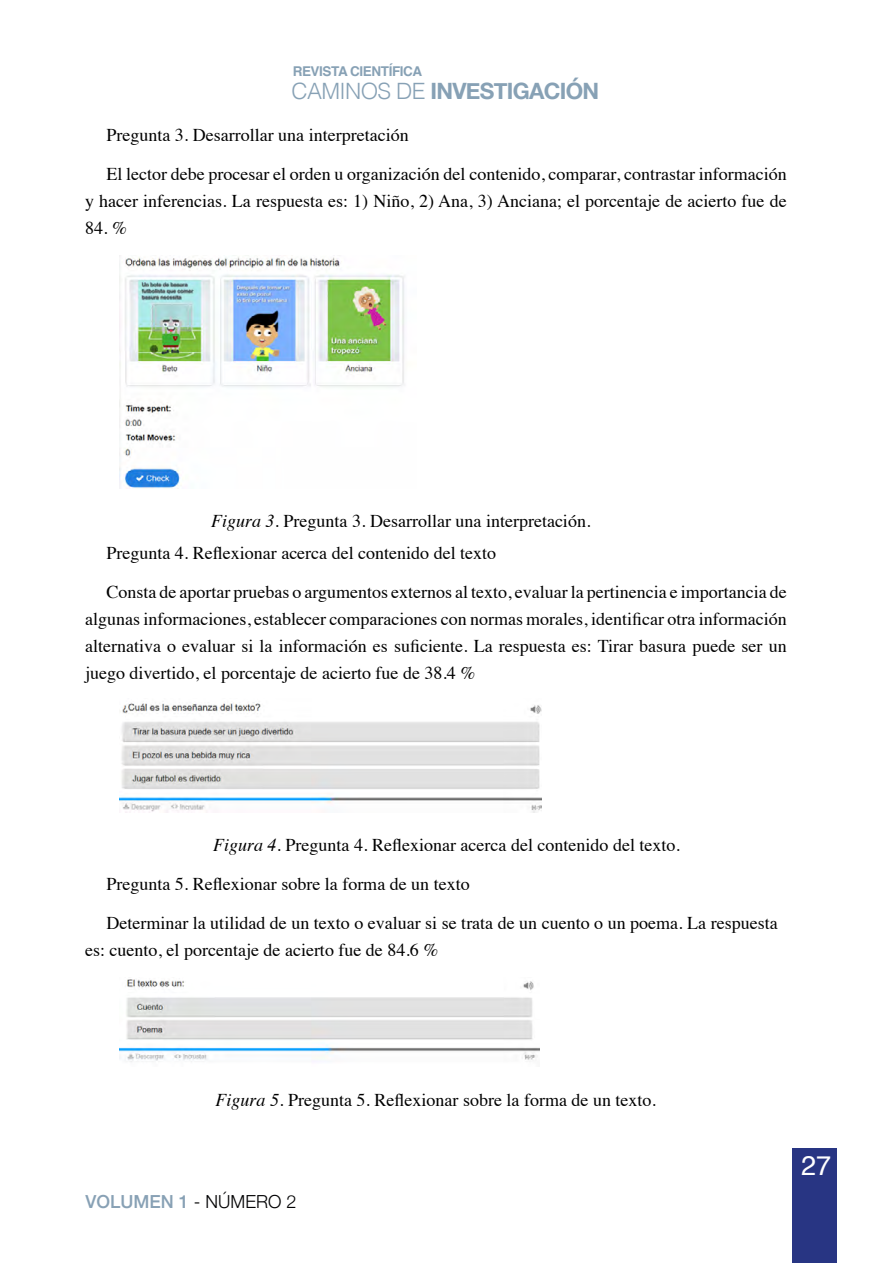
<style>
.page{position:relative;width:893px;height:1263px;background:#fff}
.page>*{position:absolute;margin:0;border:0;box-sizing:border-box;transform-origin:0 0}
.t1{font:27px "Helvetica";color:#fff}
.t2{font:700 22.5px "Helvetica Neue";letter-spacing:-.03em;color:#87a1b5}
.t3{font:18px/39px "Times";color:#000}
.t4{font:500 18px "Helvetica Neue";color:#88a1b5}
.t5{font:700 13.5px "Helvetica";letter-spacing:-.03em;color:#87a1b5}
.s1{font-family:"Helvetica";font-weight:300}
.s2{font-style:italic}
.s3{font-weight:300;color:#020203}
</style>
<div class="page">
<div style="left:792px;top:1148px;width:44px;height:115px;background:#283583"></div>
<img style="left:120px;top:256px;width:285px;height:232px">
<img style="left:120px;top:702px;width:422px;height:110px">
<img style="left:120px;top:979px;width:419px;height:83px">
<p class="t5" style="left:293px;top:60px;width:131px">REVISTA CIENTÍFICA</p>
<p class="t2" style="left:292px;top:73px;width:309px"><span class="s1">CAMINOS DE</span> INVESTIGACIÓN</p>
<p class="t3" style="left:106px;top:114px;width:682px">Pregunta 3. Desarrollar una interpretación<br>El lector debe procesar el orden u organización del contenido, comparar, contrastar información</p>
<p class="t3" style="left:85px;top:180px;width:703px">y hacer inferencias. La respuesta es: 1) Niño, 2) Ana, 3) Anciana; el porcentaje de acierto fue de</p>
<p class="t3" style="left:85px;top:207px;width:43px">84. %</p>
<p class="t3" style="left:106px;top:504px;width:486px;line-height:31.5px;text-indent:105px"><span class="s2">Figura 3.</span> Pregunta 3. Desarrollar una interpretación.<br>Pregunta 4. Reflexionar acerca del contenido del texto</p>
<p class="t3" style="left:85px;top:576px;width:703px;line-height:27px;text-align:justify;text-indent:21px">Consta de aportar pruebas o argumentos externos al texto, evaluar la pertinencia e importancia de algunas informaciones, establecer comparaciones con normas morales, identificar otra información alternativa o evaluar si la información es suficiente. La respuesta es: Tirar basura puede ser un juego divertido, el porcentaje de acierto fue de 38.4 %</p>
<p class="t3" style="left:106px;top:824px;width:673px;text-indent:107px"><span class="s2">Figura 4.</span> Pregunta 4. Reflexionar acerca del contenido del texto.<br>Pregunta 5. Reflexionar sobre la forma de un texto<br>Determinar la utilidad de un texto o evaluar si se trata de un cuento o un poema. La respuesta</p>
<p class="t3" style="left:85px;top:929px;width:355px">es: cuento, el porcentaje de acierto fue de 84.6 %</p>
<p class="t3" style="left:216px;top:1078px;width:442px"><span class="s2">Figura 5.</span> Pregunta 5. Reflexionar sobre la forma de un texto.</p>
<p class="t4" style="left:86px;top:1187px;width:212px">VOLUMEN 1 <span class="s3">- NÚMERO 2</span></p>
<h1 class="t1" style="left:801px;top:1144px;width:32px">27</h1>
</div>
